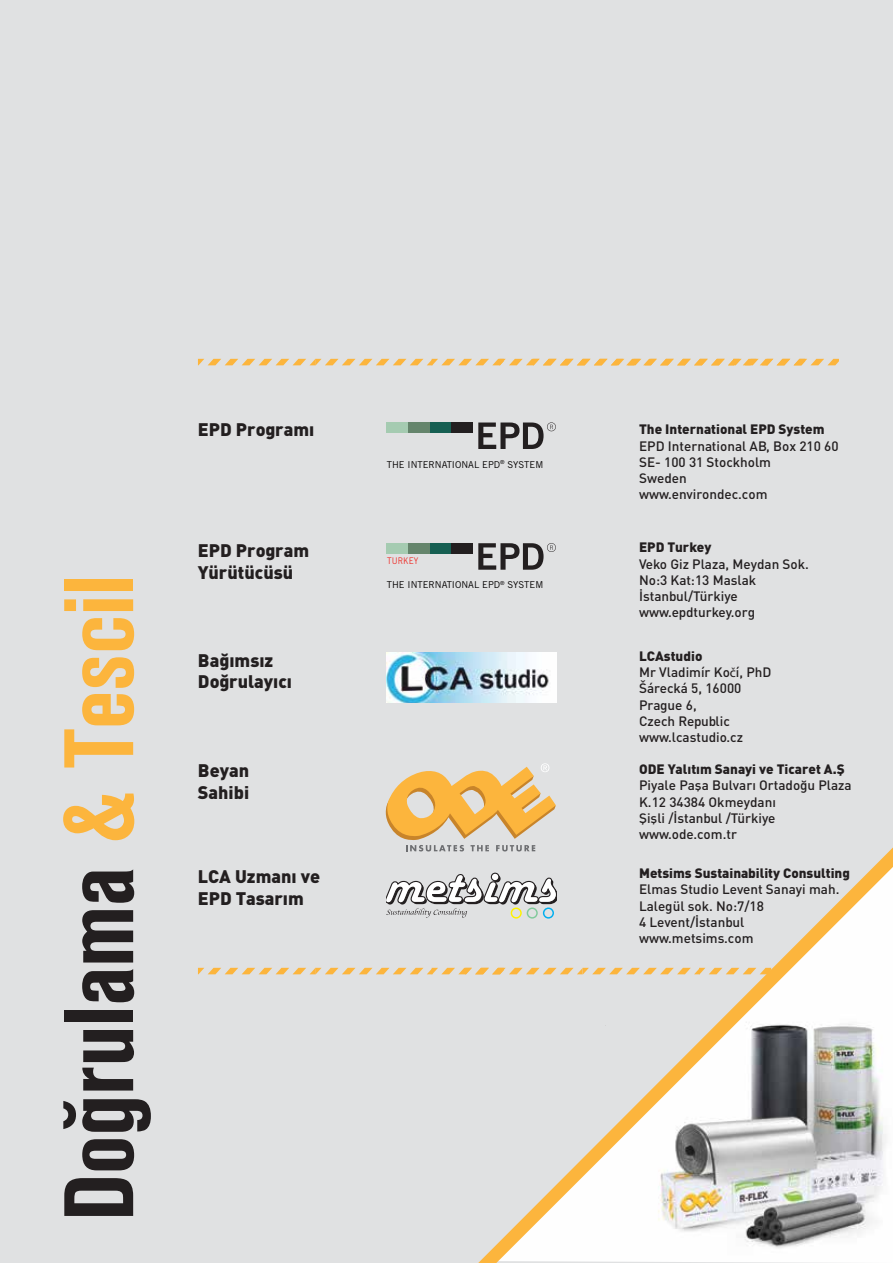
<style>
.page{position:relative;width:893px;height:1263px;background:#e0e1e2}
.page>*{position:absolute;margin:0;border:0;box-sizing:border-box;transform-origin:0 0}
.t1{font:97.5px "Akzidenz Grotesk BE Bol Cn Ti";color:#231f20}
.t2{font:18px/21.6px "DIN Black Tr";color:#231f20}
.t3{font:13.5px/16.2px "DIN Medium Tr";color:#231f20}
.t4{font:13.5px "DIN Black Tr";color:#231f20}
.t5{font:9.45px "Trade Gothic LT";color:#040202}
.t6{font:9.15px "Trade Gothic LT";color:#ee322d;scale:.9 1}
.s1{color:#fcb53d}
.s2{font-family:"Myriad Pro"}
</style>
<div class="page">
<svg style="left:198px;top:359px;width:641px;height:6px"></svg>
<svg style="left:198px;top:968px;width:280px;height:6px"></svg>
<svg style="left:478px;top:847px;width:415px;height:416px"></svg>
<div style="left:430px;top:543px;width:21px;height:11px;background:#165f52"></div>
<div style="left:408px;top:543px;width:22px;height:11px;background:#65856c"></div>
<div style="left:387px;top:543px;width:21px;height:11px;background:#a5cbb1"></div>
<div style="left:451px;top:543px;width:22px;height:11px;background:#231f20"></div>
<svg style="left:478px;top:543px;width:78px;height:27px"></svg>
<div style="left:430px;top:423px;width:21px;height:10px;background:#165f52"></div>
<div style="left:408px;top:423px;width:22px;height:10px;background:#65856c"></div>
<div style="left:387px;top:423px;width:21px;height:10px;background:#a5cbb1"></div>
<div style="left:451px;top:423px;width:22px;height:10px;background:#231f20"></div>
<svg style="left:478px;top:422px;width:78px;height:27px"></svg>
<img style="left:386px;top:652px;width:171px;height:51px">
<svg style="left:385px;top:763px;width:171px;height:88px"></svg>
<svg style="left:387px;top:873px;width:170px;height:45px"></svg>
<h2 class="t2" style="left:198px;top:418px;width:118px">EPD Programı</h2>
<p class="t5" style="left:387px;top:459px;width:158px">THE INTERNATIONAL EPD<sup>®</sup> SYSTEM</p>
<h2 class="t2" style="left:198px;top:539px;width:113px">EPD Program<br>Yürütücüsü</h2>
<p class="t6" style="left:387px;top:555px;width:36px">TURKEY</p>
<h1 class="t1" style="left:44px;top:1221px;width:647px;rotate:-90deg">Doğrulama <span class="s1">&amp; Tescil</span></h1>
<p class="t5" style="left:387px;top:579px;width:158px">THE INTERNATIONAL EPD<sup>®</sup> SYSTEM</p>
<h2 class="t2" style="left:198px;top:648px;width:96px">Bağımsız<br>Doğrulayıcı</h2>
<h2 class="t2" style="left:198px;top:759px;width:53px">Beyan<br>Sahibi</h2>
<h2 class="t2" style="left:198px;top:865px;width:124px">LCA Uzmanı ve<br>EPD Tasarım</h2>
<p class="t4" style="left:639px;top:420px;width:187px">The International EPD System</p>
<p class="t3" style="left:639px;top:437px;width:201px">EPD International AB, Box 210 60<br>SE- 100 31 Stockholm<br>Sweden<br>www.environdec.com</p>
<p class="t4" style="left:639px;top:538px;width:74px">EPD Turkey</p>
<p class="t3" style="left:639px;top:555px;width:171px">Veko Giz Plaza, Meydan Sok.<br>No:3 Kat:13 Maslak<br>İstanbul/Türkiye www.epdturkey.org</p>
<p class="t4" style="left:639px;top:647px;width:65px">LCAstudio</p>
<p class="t3" style="left:639px;top:664px;width:134px">Mr Vladimír Ko<span class="s2">č</span>í, PhD<br>Šárecká 5, 16000<br>Prague 6,<br>Czech Republic www.lcastudio.cz</p>
<p class="t4" style="left:639px;top:760px;width:207px">ODE Yalıtım Sanayi ve Ticaret A.Ş</p>
<p class="t3" style="left:639px;top:777px;width:214px">Piyale Paşa Bulvarı Ortadoğu Plaza<br>K.12 34384 Okmeydanı<br>Şişli /İstanbul /Türkiye www.ode.com.tr</p>
<p class="t4" style="left:639px;top:864px;width:212px">Metsims Sustainability Consulting</p>
<p class="t3" style="left:639px;top:881px;width:202px">Elmas Studio Levent Sanayi mah.<br>Lalegül sok. No:7/18<br>4 Levent/İstanbul www.metsims.com</p>
</div>
